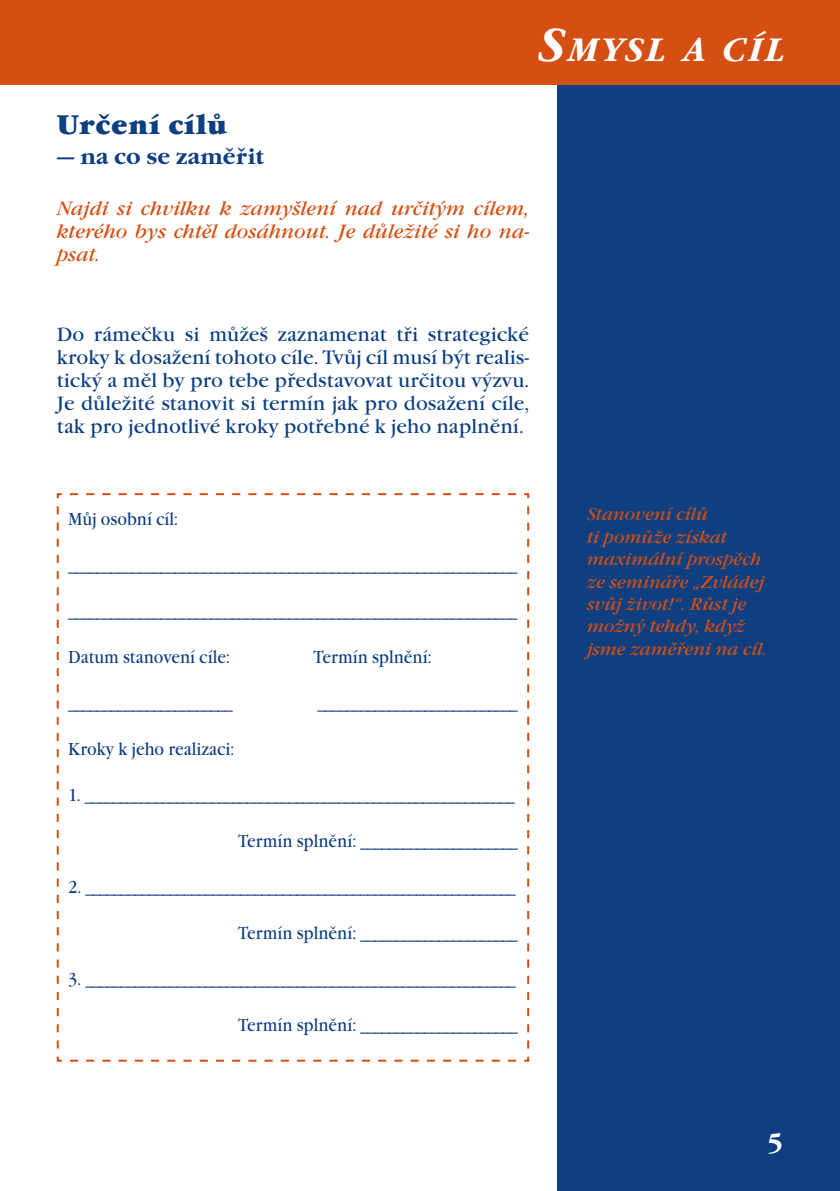
<style>
.page{position:relative;width:840px;height:1191px;background:#fff}
.page>*{position:absolute;margin:0;border:0;box-sizing:border-box;transform-origin:0 0}
.t1{font:italic 700 33.6px "Garamond Itc TOT";letter-spacing:.07em;color:#fff}
.N1{font:28px "Garamond Itc TOT Ultr";letter-spacing:.03em;color:#0e3f81}
.t2{font:700 26px "Garamond Itc TOT";color:#fff}
.N2{font:700 22px "Garamond Itc TOT";color:#0e3f81}
.t3{font:20px/23px "Garamond Itc TOT";color:#0e3f81;text-align:justify}
.Z4{font:italic 20px/23px "Garamond Itc TOT";color:#d54f12;text-align:justify}
.t4{font:18px "Garamond Itc TOT";color:#0e3f81;scale:.9 1}
.Z3{font:italic 18px/22.4px "Garamond Itc TOT";color:#d54f12}
.s1{font-size:48px}
</style>
<div class="page">
<div style="left:557px;top:78px;width:282px;height:1113px;background:#0e3f81"></div>
<div style="left:0;top:0;width:839px;height:85px;background:#d54f12"></div>
<svg style="left:56px;top:493px;width:474px;height:569px"></svg>
<h1 class="t1" style="left:538px;top:30px;width:248px"><span class="s1">S</span>MYSL A CÍL</h1>
<p class="N1" style="left:57px;top:108px;width:172px">Určení cílů</p>
<p class="N2" style="left:57px;top:143px;width:208px">— na co se zaměřit</p>
<p class="Z4" style="left:57px;top:197px;width:474px">Najdi si chvilku k zamyšlení nad určitým cílem, kterého bys chtěl dosáhnout. Je důležité si ho na&shy;psat.</p>
<p class="t3" style="left:57px;top:323px;width:473px">Do rámečku si můžeš zaznamenat tři strategické kroky k dosažení tohoto cíle. Tvůj cíl musí být realis&shy;tický a měl by pro tebe představovat určitou výzvu.<br>Je důležité stanovit si termín jak pro dosažení cíle, tak pro jednotlivé kroky potřebné k jeho naplnění.</p>
<p class="t4" style="left:68px;top:509px;width:124px">Můj osobní cíl:</p>
<p class="t4" style="left:68px;top:555px;width:500px">_______________________________________________________________</p>
<p class="t4" style="left:68px;top:601px;width:500px">_______________________________________________________________</p>
<p class="t4" style="left:68px;top:647px;width:181px">Datum stanovení cíle:</p>
<p class="t4" style="left:313px;top:647px;width:132px">Termín splnění:</p>
<p class="t4" style="left:68px;top:693px;width:184px">_______________________</p>
<p class="t4" style="left:317px;top:693px;width:224px">____________________________</p>
<p class="t4" style="left:68px;top:739px;width:186px">Kroky k jeho realizaci:</p>
<p class="t4" style="left:68px;top:785px;width:498px">1. _____________________________________________________________</p>
<p class="t4" style="left:238px;top:831px;width:312px">Termín splnění: ______________________</p>
<p class="t4" style="left:68px;top:877px;width:498px">2. _____________________________________________________________</p>
<p class="t4" style="left:238px;top:923px;width:312px">Termín splnění: ______________________</p>
<p class="t4" style="left:68px;top:969px;width:498px">3. _____________________________________________________________</p>
<p class="t4" style="left:238px;top:1015px;width:312px">Termín splnění: ______________________</p>
<p class="Z3" style="left:586px;top:503px;width:181px">Stanovení cílů<br>ti pomůže získat maximální prospěch ze semináře „Zvládej svůj život!“. Růst je možný tehdy, když jsme zaměřeni na cíl.</p>
<h3 class="t2" style="left:767px;top:1127px;width:17px">5</h3>
</div>
